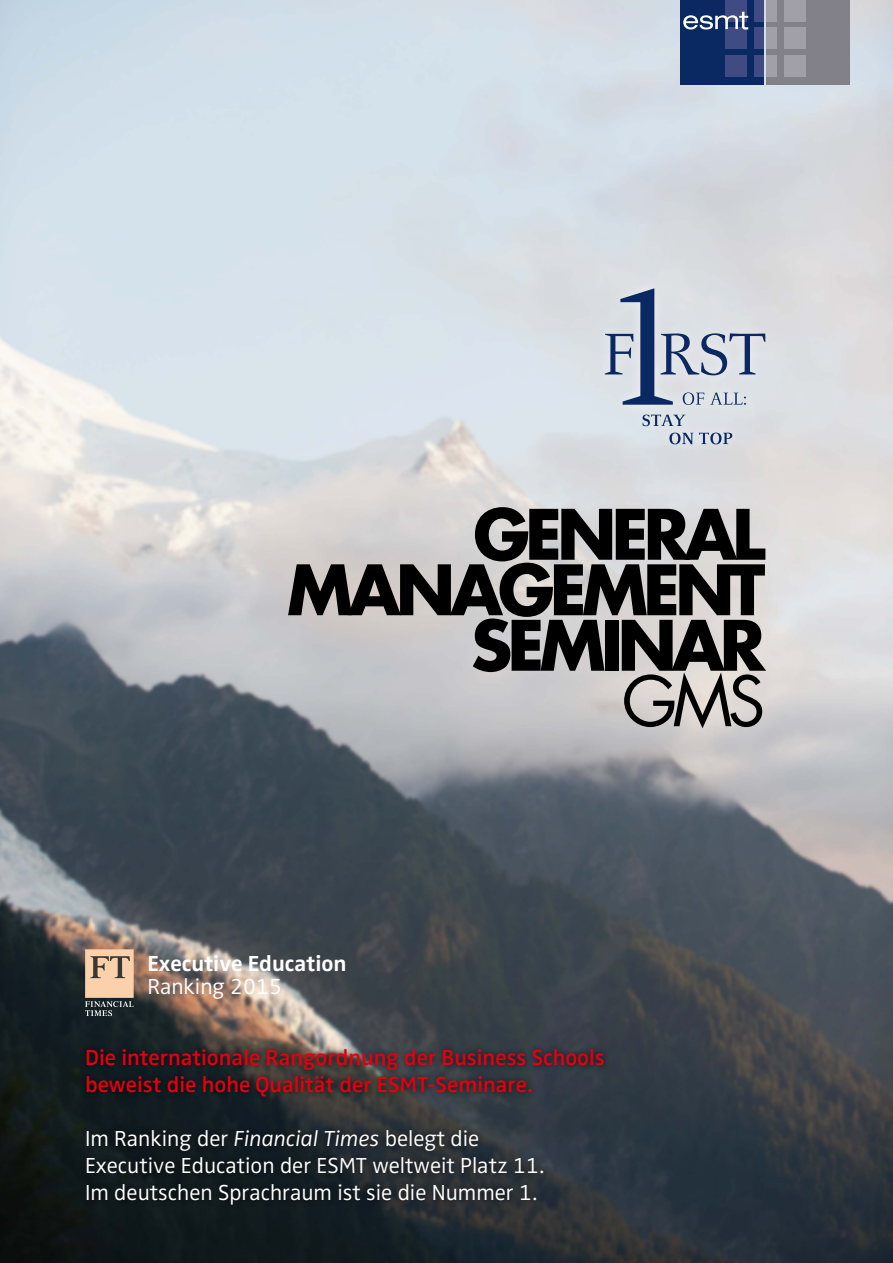
<style>
.page{position:relative;width:893px;height:1263px;background:#fff}
.page>*{position:absolute;margin:0;border:0;box-sizing:border-box;transform-origin:0 0}
.t1{font:700 67.5px/55.5px "Futura Std";letter-spacing:-.075em;color:#000;text-align:right}
.t2{font:67.5px "Futura Std";color:#000}
.t3{font:300 22.5px/27px "Zwo OT";color:#fff}
.t4{font:600 22.5px/27px "Zwo OT";color:#e3000f}
.t5{font:700 22.5px "Zwo OT";color:#fff}
.s1{font-style:italic}
</style>
<div class="page">
<img style="left:0;top:0;width:893px;height:1263px">
<div style="left:680px;top:0;width:84px;height:85px;background:#0a2962"></div>
<div style="left:725px;top:0;width:21px;height:21px;background:#3f4b82"></div>
<div style="left:754px;top:0;width:10px;height:21px;background:#3f4b82"></div>
<div style="left:725px;top:27px;width:21px;height:22px;background:#3f4b82"></div>
<div style="left:725px;top:55px;width:21px;height:21px;background:#3f4b82"></div>
<div style="left:754px;top:27px;width:10px;height:22px;background:#3f4b82"></div>
<div style="left:754px;top:55px;width:10px;height:21px;background:#3f4b82"></div>
<div style="left:766px;top:0;width:84px;height:85px;background:#82818a"></div>
<div style="left:784px;top:0;width:21px;height:21px;background:#a1a0a9"></div>
<div style="left:766px;top:0;width:11px;height:21px;background:#a1a0a9"></div>
<div style="left:784px;top:27px;width:21px;height:22px;background:#a1a0a9"></div>
<div style="left:784px;top:55px;width:21px;height:21px;background:#a1a0a9"></div>
<div style="left:766px;top:27px;width:11px;height:22px;background:#a1a0a9"></div>
<div style="left:766px;top:55px;width:11px;height:21px;background:#a1a0a9"></div>
<svg style="left:683px;top:12px;width:65px;height:18px"></svg>
<div style="left:595px;top:278px;width:182px;height:177px;background:#dce0e3"></div>
<svg style="left:605px;top:288px;width:160px;height:117px"></svg>
<svg style="left:669px;top:433px;width:63px;height:11px"></svg>
<svg style="left:642px;top:415px;width:44px;height:11px"></svg>
<svg style="left:85px;top:949px;width:48px;height:67px;background:#b59c85"></svg>
<div style="left:80px;top:1043px;width:530px;height:169px;background:#000;opacity:.7"></div>
<h1 class="t1" style="left:287px;top:506px;width:480px">GENERAL<br>MANAGEMENT<br>SEMINAR</h1>
<h1 class="t2" style="left:622px;top:658px;width:145px">GMS</h1>
<p class="t5" style="left:147px;top:950px;width:201px">Executive Education</p>
<p class="t3" style="left:147px;top:973px;width:136px">Ranking 2015</p>
<p class="t4" style="left:85px;top:1045px;width:521px">Die internationale Rangordnung der Business Schools beweist die hohe Qualität der ESMT-Seminare.</p>
<p class="t3" style="left:85px;top:1126px;width:461px">Im Ranking der <span class="s1">Financial Times</span> belegt die<br>Executive Education der ESMT weltweit Platz 11.<br>Im deutschen Sprachraum ist sie die Nummer 1.</p>
</div>
